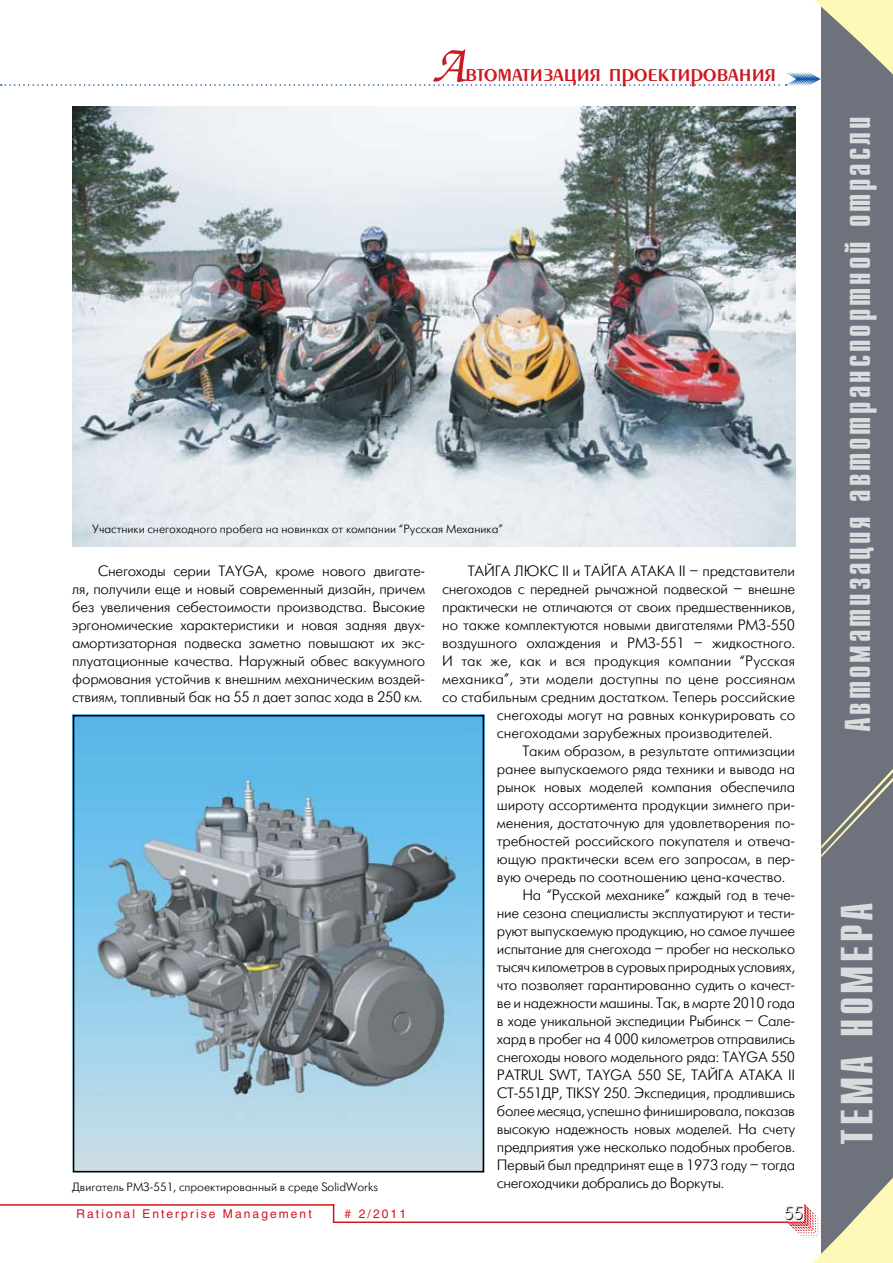
<style>
.page{position:relative;width:893px;height:1263px;background:#fff}
.page>*{position:absolute;margin:0;border:0;box-sizing:border-box;transform-origin:0 0}
.t1{font:700 45px "Compact C";letter-spacing:.08em;color:#d9dbdc}
.t2{font:700 36px "Compact C";letter-spacing:.08em;color:#d9dbdc}
.t3{font:27px "Penta Demi";color:#ce171e}
.t4{font:18px "Futuris Shadow C";color:#000}
.t5{font:15px/18px "Futuris Light C";letter-spacing:-.02em;color:#000;text-align:justify}
.t6{font:15px "Futuris Light C";color:#000}
.t7{font:12px "Futuris Light C";color:#000}
.t8{font:12px "Helios";letter-spacing:.17em;color:#ce171e}
.s1{font-family:"Zapf Chancery C";font-size:54px}
</style>
<div class="page">
<hr style="left:0;top:1204px;width:334px;height:2px;background:#ce171e">
<svg style="left:333px;top:1206px;width:1px;height:15px"></svg>
<hr style="left:333px;top:1221px;width:455px;height:2px;background:#ce171e">
<div style="left:821px;top:0;width:72px;height:1263px;background:#6e727d"></div>
<svg style="left:821px;top:769px;width:72px;height:88px"></svg>
<svg style="left:0;top:0;width:893px;height:86px"></svg>
<svg style="left:779px;top:1177px;width:114px;height:86px"></svg>
<img style="left:76px;top:718px;width:405px;height:451px">
<div style="left:73px;top:715px;width:411px;height:457px;border:2px solid #000"></div>
<img style="left:72px;top:106px;width:723px;height:441px">
<h3 class="t3" style="left:432px;top:59px;width:346px"><span class="s1">А</span>втоматизация проектирования</h3>
<p class="t7" style="left:92px;top:522px;width:412px">Участники снегоходного пробега на новинках от компании “Русская Механика”</p>
<p class="t5" style="left:72px;top:562px;width:354px;text-indent:26px">Снегоходы серии TAYGA, кроме нового двигате&shy;ля, получили еще и новый современный дизайн, причем без увеличения себестоимости производства. Высокие эргономические характеристики и новая задняя двух&shy;амортизаторная подвеска заметно повышают их экс&shy;плуатационные качества. Наружный обвес вакуумного формования устойчив к внешним механическим воздей&shy;ствиям, топливный бак на 55 л дает запас хода в 250 км.</p>
<p class="t5" style="left:468px;top:562px;width:329px">ТАЙГА ЛЮКС II и ТАЙГА АТАКА II – представители</p>
<p class="t5" style="left:442px;top:580px;width:354px">снегоходов с передней рычажной подвеской – внешне</p>
<p class="t5" style="left:442px;top:598px;width:354px">практически не отличаются от своих предшественников,</p>
<p class="t5" style="left:442px;top:616px;width:354px">но также комплектуются новыми двигателями РМЗ-550</p>
<p class="t5" style="left:442px;top:634px;width:354px">воздушного охлаждения и РМЗ-551 – жидкостного.</p>
<p class="t6" style="left:442px;top:653px;width:354px">И так же, как и вся продукция компании “Русская</p>
<p class="t6" style="left:442px;top:671px;width:354px">механика”, эти модели доступны по цене россиянам</p>
<p class="t6" style="left:442px;top:689px;width:354px">со стабильным средним достатком. Теперь российские</p>
<p class="t6" style="left:497px;top:707px;width:300px">снегоходы могут на равных конкурировать со</p>
<p class="t6" style="left:497px;top:725px;width:277px">снегоходами зарубежных производителей.</p>
<p class="t5" style="left:522px;top:742px;width:274px">Таким образом, в результате оптимизации</p>
<p class="t5" style="left:497px;top:760px;width:300px">ранее выпускаемого ряда техники и вывода на</p>
<p class="t5" style="left:497px;top:778px;width:300px">рынок новых моделей компания обеспечила</p>
<p class="t5" style="left:497px;top:796px;width:300px">широту ассортимента продукции зимнего при-</p>
<p class="t5" style="left:497px;top:814px;width:300px">менения, достаточную для удовлетворения по-</p>
<p class="t5" style="left:497px;top:832px;width:300px">требностей российского покупателя и отвеча-</p>
<p class="t5" style="left:497px;top:850px;width:300px">ющую практически всем его запросам, в пер-</p>
<p class="t5" style="left:497px;top:868px;width:290px">вую очередь по соотношению цена-качество.</p>
<p class="t5" style="left:522px;top:886px;width:274px">На “Русской механике” каждый год в тече-</p>
<p class="t5" style="left:497px;top:904px;width:300px">ние сезона специалисты эксплуатируют и тести-</p>
<p class="t5" style="left:497px;top:922px;width:300px">руют выпускаемую продукцию, но самое лучшее</p>
<p class="t5" style="left:497px;top:940px;width:300px">испытание для снегохода – пробег на несколько</p>
<p class="t5" style="left:497px;top:958px;width:300px">тысяч километров в суровых природных условиях,</p>
<p class="t5" style="left:497px;top:976px;width:300px">что позволяет гарантированно судить о качест-</p>
<p class="t5" style="left:497px;top:994px;width:300px">ве и надежности машины. Так, в марте 2010 года</p>
<p class="t5" style="left:497px;top:1012px;width:300px">в ходе уникальной экспедиции Рыбинск – Сале-</p>
<p class="t5" style="left:497px;top:1030px;width:300px">хард в пробег на 4 000 километров отправились</p>
<p class="t5" style="left:497px;top:1048px;width:300px">снегоходы нового модельного ряда: TAYGA 550</p>
<p class="t5" style="left:497px;top:1066px;width:300px">PATRUL SWT, TAYGA 550 SE, ТАЙГА АТАКА II</p>
<p class="t5" style="left:497px;top:1084px;width:300px">СТ-551ДР, TIKSY 250. Экспедиция, продлившись</p>
<p class="t5" style="left:497px;top:1102px;width:300px">более месяца, успешно финишировала, показав</p>
<p class="t5" style="left:497px;top:1120px;width:300px">высокую надежность новых моделей. На счету</p>
<p class="t5" style="left:497px;top:1138px;width:300px">предприятия уже несколько подобных пробегов.</p>
<p class="t5" style="left:497px;top:1156px;width:300px">Первый был предпринят еще в 1973 году – тогда</p>
<p class="t5" style="left:497px;top:1174px;width:229px">снегоходчики добрались до Воркуты.</p>
<p class="t7" style="left:72px;top:1180px;width:307px">Двигатель РМЗ-551, спроектированный в среде SolidWorks</p>
<p class="t8" style="left:77px;top:1207px;width:237px">Rational Enterprise Management</p>
<p class="t4" style="left:784px;top:1204px;width:21px">55</p>
<p class="t8" style="left:345px;top:1207px;width:63px"># 2/2011</p>
<h2 class="t2" style="left:840px;top:732px;width:617px;rotate:-90deg">Автоматизация автотранспортной отрасли</h2>
<h1 class="t1" style="left:835px;top:1144px;width:244px;rotate:-90deg">ТЕМА НОМЕРА</h1>
</div>
